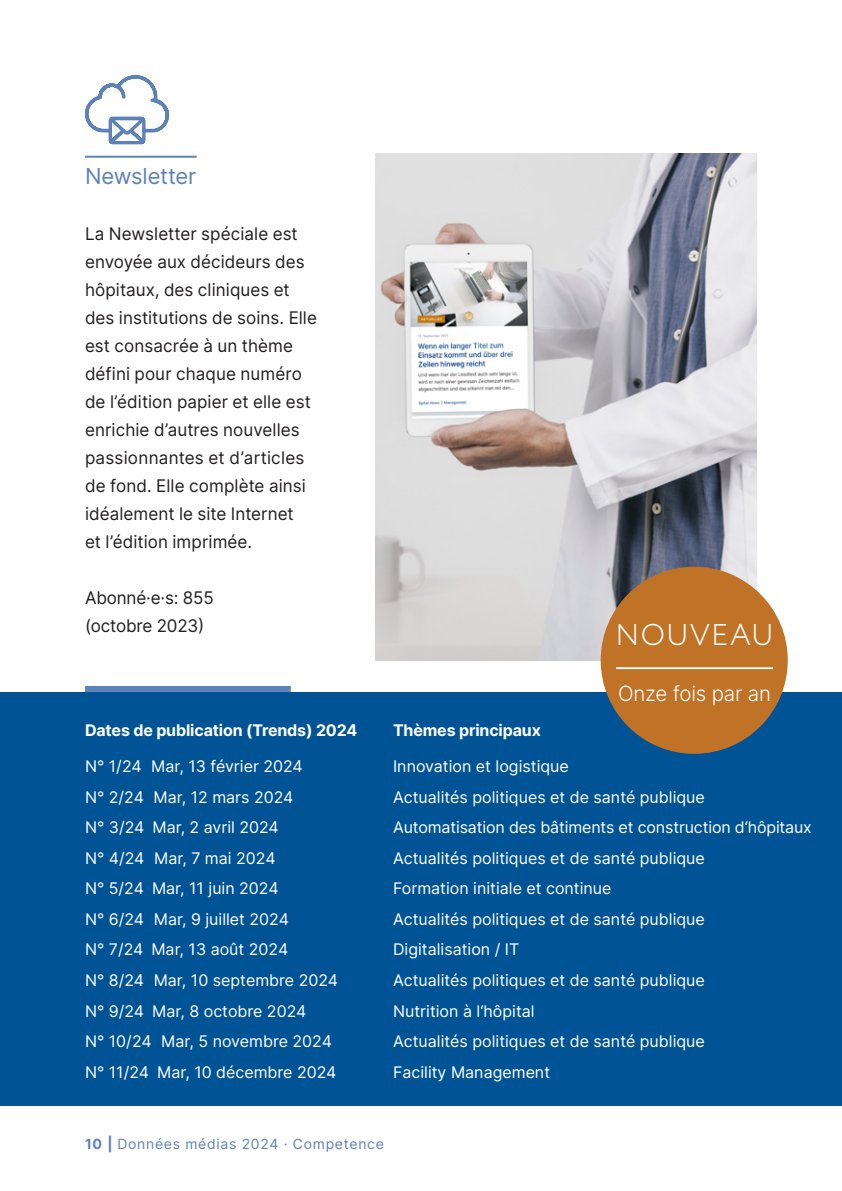
<style>
.page{position:relative;width:842px;height:1191px;background:#fff}
.page>*{position:absolute;margin:0;border:0;box-sizing:border-box;transform-origin:0 0}
.t1{font:300 30px "Circe";letter-spacing:.04em;color:#fff}
.t2{font:22px "Inter";letter-spacing:-.005em;color:#5d82b7}
.t3{font:300 21px "Inter";letter-spacing:-.01em;color:#fff}
.t4{font:17.4px/28px "Inter";letter-spacing:.005em;color:#231f20}
.t5{font:16px "Inter";color:#fff}
.t6{font:700 16px "Inter";letter-spacing:-.01em;color:#fff}
.t7{font:14px "Inter";letter-spacing:.05em;color:#5d82b7}
.s1{font-weight:700}
</style>
<div class="page">
<div style="left:0;top:692px;width:842px;height:414px;background:#005495"></div>
<img style="left:376px;top:154px;width:381px;height:506px">
<hr style="left:85px;top:156px;width:112px;height:2px;background:#5d82b7">
<svg style="left:85px;top:75px;width:84px;height:70px"></svg>
<div style="left:601px;top:566px;width:187px;height:188px;background:#c07326;border-radius:50%"></div>
<hr style="left:616px;top:667px;width:157px;height:2px;background:#fff">
<div style="left:85px;top:686px;width:206px;height:6px;background:#5d82b7"></div>
<h2 class="t2" style="left:85px;top:160px;width:113px">Newsletter</h2>
<p class="t4" style="left:85px;top:219px;width:233px">La Newsletter spéciale est envoyée aux décideurs des hôpitaux, des cliniques et des institutions de soins. Elle est consacrée à un thème défini pour chaque numéro de l’édition papier et elle est enrichie d’autres nouvelles passionnantes et d’articles de fond. Elle complète ainsi idéalement le site Internet<br>et l’édition imprimée.</p>
<p class="t4" style="left:85px;top:583px;width:130px">Abonné·e·s: 855 (octobre 2023)</p>
<h1 class="t1" style="left:615px;top:614px;width:160px">NOUVEAU</h1>
<h3 class="t3" style="left:618px;top:678px;width:154px">Onze fois par an</h3>
<p class="t6" style="left:85px;top:718px;width:274px">Dates de publication (Trends) 2024</p>
<p class="t6" style="left:393px;top:718px;width:149px">Thèmes principaux</p>
<p class="t5" style="left:85px;top:754px;width:219px">N° 1/24 Mar, 13 février 2024</p>
<p class="t5" style="left:393px;top:754px;width:177px">Innovation et logistique</p>
<p class="t5" style="left:85px;top:785px;width:210px">N° 2/24 Mar, 12 mars 2024</p>
<p class="t5" style="left:393px;top:785px;width:313px">Actualités politiques et de santé publique</p>
<p class="t5" style="left:85px;top:815px;width:195px">N° 3/24 Mar, 2 avril 2024</p>
<p class="t5" style="left:393px;top:815px;width:420px">Automatisation des bâtiments et construction d‘hôpitaux</p>
<p class="t5" style="left:85px;top:846px;width:192px">N° 4/24 Mar, 7 mai 2024</p>
<p class="t5" style="left:393px;top:846px;width:313px">Actualités politiques et de santé publique</p>
<p class="t5" style="left:85px;top:877px;width:195px">N° 5/24 Mar, 11 juin 2024</p>
<p class="t5" style="left:393px;top:877px;width:220px">Formation initiale et continue</p>
<p class="t5" style="left:85px;top:907px;width:205px">N° 6/24 Mar, 9 juillet 2024</p>
<p class="t5" style="left:393px;top:907px;width:313px">Actualités politiques et de santé publique</p>
<p class="t5" style="left:85px;top:938px;width:205px">N° 7/24 Mar, 13 août 2024</p>
<p class="t5" style="left:393px;top:938px;width:128px">Digitalisation / IT</p>
<p class="t5" style="left:85px;top:968px;width:254px">N° 8/24 Mar, 10 septembre 2024</p>
<p class="t5" style="left:393px;top:968px;width:313px">Actualités politiques et de santé publique</p>
<p class="t5" style="left:85px;top:999px;width:223px">N° 9/24 Mar, 8 octobre 2024</p>
<p class="t5" style="left:393px;top:999px;width:143px">Nutrition à l‘hôpital</p>
<p class="t5" style="left:85px;top:1029px;width:248px">N° 10/24 Mar, 5 novembre 2024</p>
<p class="t5" style="left:393px;top:1029px;width:313px">Actualités politiques et de santé publique</p>
<p class="t5" style="left:85px;top:1060px;width:253px">N° 11/24 Mar, 10 décembre 2024</p>
<p class="t5" style="left:393px;top:1060px;width:159px">Facility Management</p>
<p class="t7" style="left:85px;top:1133px;width:300px"><span class="s1">10 |</span> Données médias 2024 · Competence</p>
</div>
